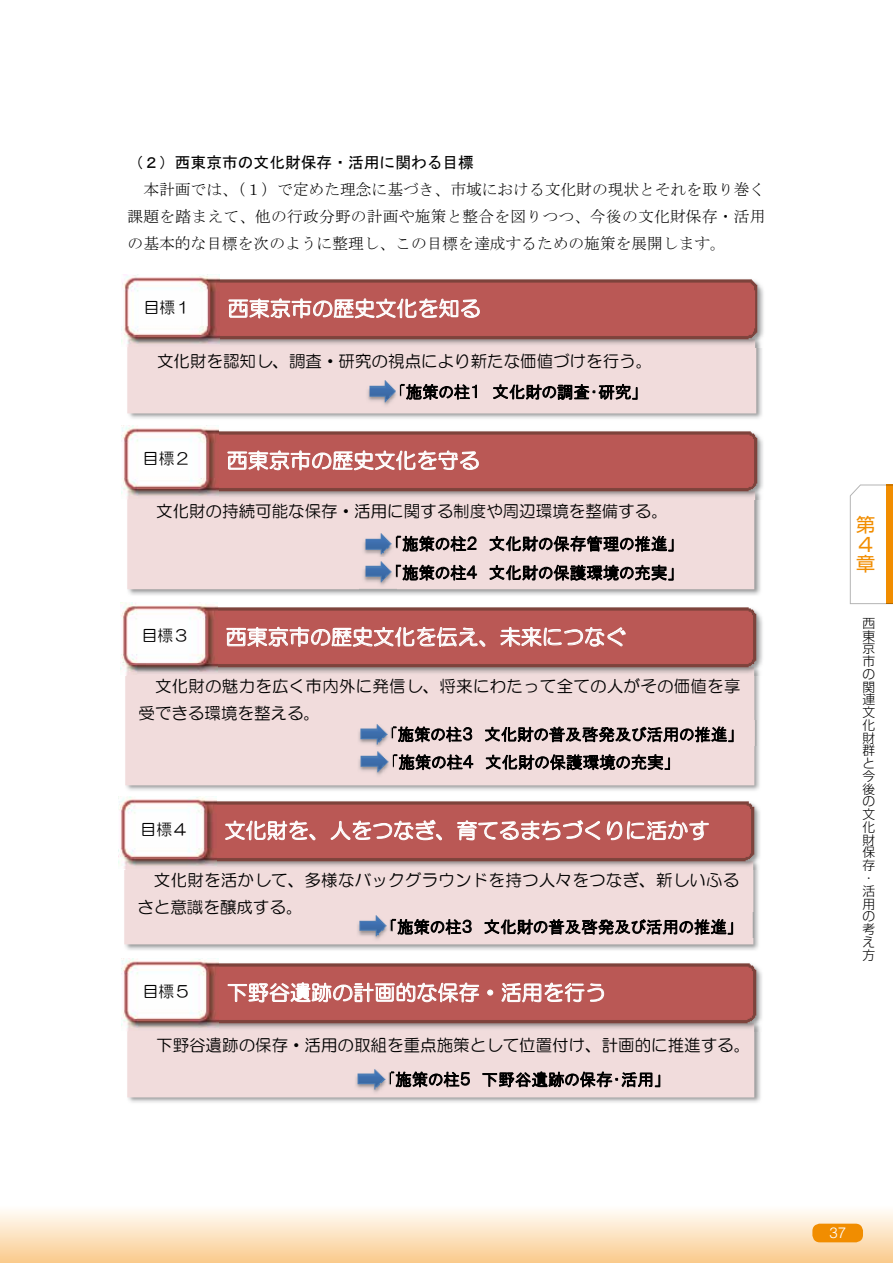
<style>
.page{position:relative;width:893px;height:1263px;background:#fff}
.page>*{position:absolute;margin:0;border:0;box-sizing:border-box;transform-origin:0 0}
.t1{font:21px "HG Maru Gothic MPRO";letter-spacing:.005em;color:#fff}
.t2{font:19.2px/19.2px "Shin Go Pr 6 N";color:#f18d00;text-align:justify}
.t3{font:16.5px/27px "HG Maru Gothic MPRO";letter-spacing:.005em;color:#000}
.t4{font:16.5px/29px "HGP Gothic M";letter-spacing:.005em;color:#000}
.t5{font:15.75px/27px "MS Mincho";color:#000;text-align:justify}
.t6{font:15.75px "MS Gothic";color:#000}
.t7{font:15.75px "HG Maru Gothic MPRO";color:#000}
.t8{font:300 15px "Helvetica";color:#fff}
.t9{font:300 12.75px/12.8px "Shin Go Pr 6 N";color:#000}
</style>
<div class="page">
<img style="left:125px;top:676px;width:635px;height:115px">
<img style="left:126px;top:606px;width:637px;height:70px">
<svg style="left:226px;top:627px;width:259px;height:20px;background:#d29492"></svg>
<svg style="left:500px;top:627px;width:126px;height:20px;background:#cd8785"></svg>
<img style="left:120px;top:602px;width:97px;height:72px">
<img style="left:124px;top:869px;width:635px;height:81px">
<img style="left:124px;top:800px;width:636px;height:69px">
<svg style="left:225px;top:821px;width:90px;height:19px;background:#d19190"></svg>
<svg style="left:331px;top:820px;width:111px;height:20px;background:#cc8684"></svg>
<svg style="left:457px;top:820px;width:143px;height:20px;background:#ce8a88"></svg>
<svg style="left:607px;top:821px;width:102px;height:19px;background:#cf8c8a"></svg>
<img style="left:119px;top:796px;width:97px;height:72px">
<img style="left:127px;top:1031px;width:634px;height:72px">
<img style="left:127px;top:962px;width:635px;height:69px">
<svg style="left:228px;top:974px;width:251px;height:28px;background:#ce8987"></svg>
<svg style="left:487px;top:989px;width:6px;height:6px"></svg>
<svg style="left:502px;top:983px;width:102px;height:19px;background:#d39593"></svg>
<img style="left:121px;top:958px;width:97px;height:72px">
<img style="left:127px;top:347px;width:635px;height:72px">
<img style="left:127px;top:275px;width:637px;height:72px">
<svg style="left:228px;top:298px;width:252px;height:20px;background:#d39695"></svg>
<img style="left:122px;top:274px;width:97px;height:72px">
<div style="left:400px;top:378px;width:340px;height:25px;background:#f1dcdc"></div>
<svg style="left:400px;top:384px;width:77px;height:16px"></svg>
<svg style="left:493px;top:384px;width:144px;height:16px;background:#867a7a"></svg>
<img style="left:363px;top:377px;width:37px;height:32px">
<img style="left:127px;top:499px;width:634px;height:96px">
<img style="left:127px;top:429px;width:636px;height:70px">
<svg style="left:227px;top:450px;width:252px;height:20px;background:#d39594"></svg>
<img style="left:121px;top:426px;width:97px;height:72px">
<div style="left:397px;top:530px;width:339px;height:26px;background:#f1dcdc"></div>
<svg style="left:397px;top:536px;width:79px;height:15px"></svg>
<svg style="left:489px;top:536px;width:184px;height:15px;background:#7b7070"></svg>
<img style="left:359px;top:530px;width:38px;height:28px">
<div style="left:397px;top:558px;width:339px;height:25px;background:#f1dcdc"></div>
<svg style="left:397px;top:565px;width:80px;height:15px"></svg>
<svg style="left:489px;top:565px;width:184px;height:15px;background:#776d6d"></svg>
<img style="left:359px;top:558px;width:38px;height:32px">
<div style="left:392px;top:720px;width:364px;height:25px;background:#f1dcdc"></div>
<svg style="left:392px;top:726px;width:80px;height:16px"></svg>
<svg style="left:485px;top:726px;width:248px;height:16px;background:#857a7a"></svg>
<img style="left:355px;top:720px;width:37px;height:32px">
<div style="left:393px;top:748px;width:339px;height:25px;background:#f1dcdc"></div>
<svg style="left:393px;top:754px;width:80px;height:16px"></svg>
<svg style="left:486px;top:754px;width:184px;height:16px;background:#7d7272"></svg>
<img style="left:356px;top:747px;width:37px;height:32px">
<div style="left:392px;top:913px;width:364px;height:24px;background:#f1dcdc"></div>
<svg style="left:392px;top:919px;width:80px;height:15px"></svg>
<svg style="left:484px;top:919px;width:249px;height:16px;background:#857979"></svg>
<img style="left:355px;top:913px;width:37px;height:31px">
<div style="left:390px;top:1065px;width:364px;height:25px;background:#f1dcdc"></div>
<svg style="left:390px;top:1071px;width:80px;height:16px"></svg>
<svg style="left:482px;top:1071px;width:178px;height:16px;background:#867b7b"></svg>
<img style="left:353px;top:1065px;width:37px;height:32px">
<div style="left:0;top:1203px;width:893px;height:60px;background:linear-gradient(to bottom,#fff,#facb8e)"></div>
<div style="left:812px;top:1224px;width:51px;height:18px;background:#f18d00;border-radius:8px"></div>
<svg style="left:850px;top:485px;width:43px;height:119px"></svg>
<p class="t6" style="left:128px;top:154px;width:348px">（２）西東京市の文化財保存・活用に関わる目標</p>
<p class="t5" style="left:128px;top:176px;width:639px;text-indent:16px">本計画では、（１）で定めた理念に基づき、市域における文化財の現状とそれを取り巻く課題を踏まえて、他の行政分野の計画や施策と整合を図りつつ、今後の文化財保存・活用の基本的な目標を次のように整理し、この目標を達成するための施策を展開します。</p>
<p class="t7" style="left:144px;top:299px;width:49px">目標１</p>
<p class="t1" style="left:228px;top:298px;width:254px">西東京市の歴史文化を知る</p>
<p class="t3" style="left:157px;top:347px;width:497px">文化財を認知し、調査・研究の視点により新たな価値づけを行う。</p>
<p class="t4" style="left:397px;top:377px;width:244px">「施策の柱１ 文化財の調査・研究」</p>
<p class="t7" style="left:143px;top:451px;width:49px">目標２</p>
<p class="t1" style="left:227px;top:450px;width:254px">西東京市の歴史文化を守る</p>
<p class="t3" style="left:156px;top:498px;width:513px">文化財の持続可能な保存・活用に関する制度や周辺環境を整備する。</p>
<p class="t4" style="left:394px;top:529px;width:283px">「施策の柱２ 文化財の保存管理の推進」「施策の柱４ 文化財の保護環境の充実」</p>
<p class="t7" style="left:142px;top:627px;width:49px">目標３</p>
<p class="t1" style="left:226px;top:626px;width:402px">西東京市の歴史文化を伝え、未来につなぐ</p>
<p class="t5" style="left:155px;top:662px;width:17px">」</p>
<p class="t3" style="left:139px;top:673px;width:603px;text-indent:16px">文化財の魅力を広く市内外に発信し、将来にわたって全ての人がその価値を享受できる環境を整える。</p>
<p class="t4" style="left:389px;top:720px;width:348px;line-height:27.8px">「施策の柱３ 文化財の普及啓発及び活用の推進」「施策の柱４ 文化財の保護環境の充実」</p>
<p class="t7" style="left:141px;top:821px;width:49px">目標４</p>
<p class="t1" style="left:225px;top:820px;width:486px">文化財を、人をつなぎ、育てるまちづくりに活かす</p>
<p class="t3" style="left:137px;top:866px;width:603px;text-indent:16px">文化財を活かして、多様なバックグラウンドを持つ人々をつなぎ、新しいふるさと意識を醸成する。</p>
<p class="t4" style="left:389px;top:912px;width:348px">「施策の柱３ 文化財の普及啓発及び活用の推進」</p>
<p class="t7" style="left:143px;top:983px;width:49px">目標５</p>
<p class="t1" style="left:227px;top:982px;width:381px">下野谷遺跡の計画的な保存・活用を行う</p>
<p class="t3" style="left:156px;top:1031px;width:595px">下野谷遺跡の保存・活用の取組を重点施策として位置付け、計画的に推進する。</p>
<p class="t4" style="left:387px;top:1065px;width:277px">「施策の柱５ 下野谷遺跡の保存・活用」</p>
<p class="t2" style="left:856px;top:514px;width:20px">第４章</p>
<p class="t9" style="left:862px;top:615px;width:14px">西東京市の関連文化財群と今後の文化財保存・活用の考え方</p>
<p class="t8" style="left:829px;top:1224px;width:18px">37</p>
</div>
